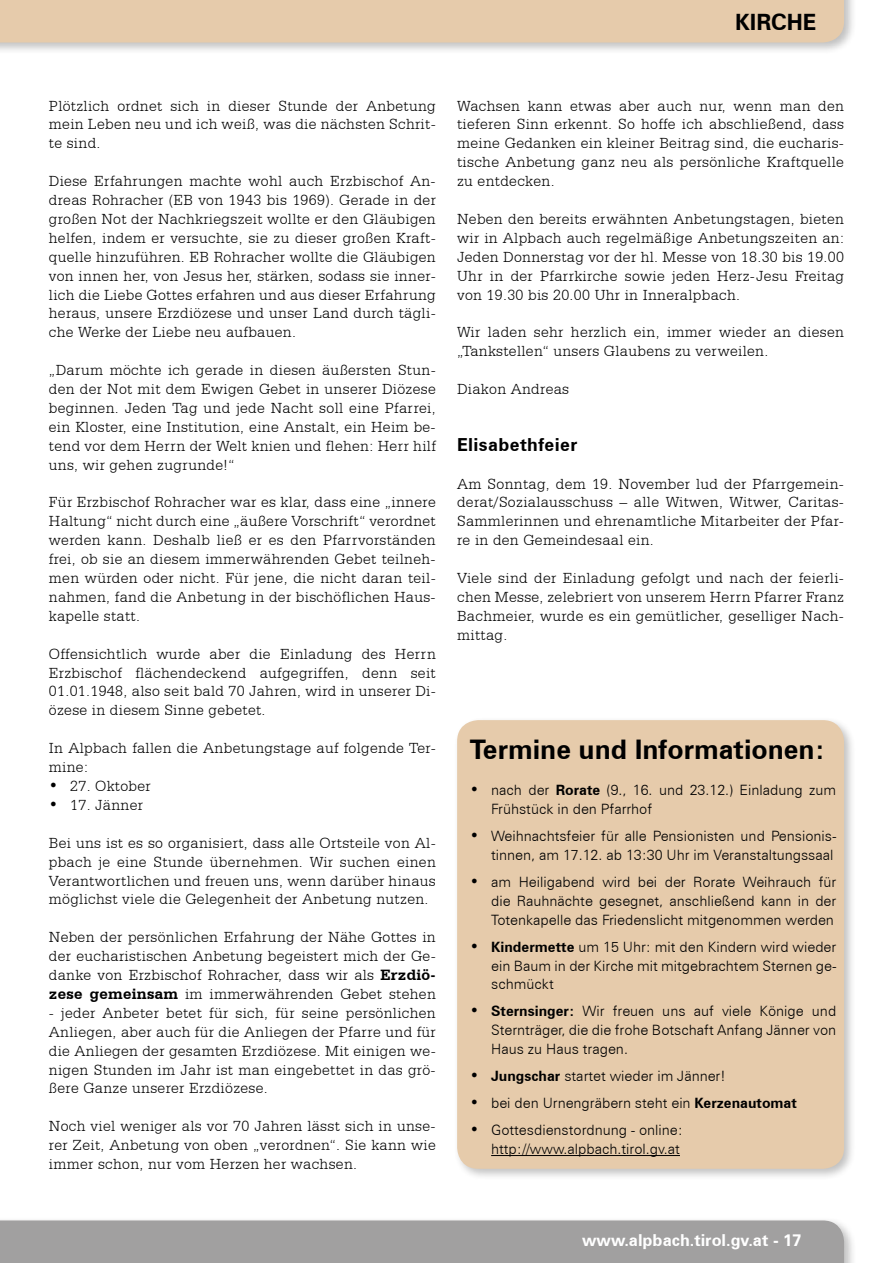
<style>
.page{position:relative;width:893px;height:1263px;background:#fff}
.page>*{position:absolute;margin:0;border:0;box-sizing:border-box;transform-origin:0 0}
.t1{font:700 27px "Zurich BT";color:#000}
.t2{font:700 22.5px "Zurich BT";color:#000}
.t3{font:700 18px "Zurich BT";letter-spacing:.02em;color:#000}
.t4{font:700 16.5px "Zurich BT";color:#fff}
.t5{font:300 15.75px/18.9px "Serifa BT";letter-spacing:.02em;color:#000;text-align:justify}
.t6{font:300 14.25px/18.9px "Zurich BT";color:#000;text-align:justify}
.s1{font-weight:700}
.s2{font-family:"Serifa BT";font-size:15.75px}
</style>
<div class="page">
<div style="left:0;top:1216px;width:857px;height:47px;background:#000;opacity:.25"></div>
<div style="left:0;top:1220px;width:844px;height:43px;background:#a1a0a0"></div>
<div style="left:0;top:0;width:857px;height:55px;background:#000;opacity:.25"></div>
<div style="left:0;top:0;width:844px;height:43px;background:#e6cbab"></div>
<div style="left:453px;top:716px;width:403px;height:465px;background:#000;opacity:.25"></div>
<div style="left:457px;top:720px;width:387px;height:449px;background:#e6cbab;border-radius:21px"></div>
<hr style="left:491px;top:1155px;width:189px;height:1px;background:#000">
<h2 class="t2" style="left:735px;top:8px;width:83px">KIRCHE</h2>
<p class="t5" style="left:49px;top:96px;width:388px">Plötzlich ordnet sich in dieser Stunde der Anbetung mein Leben neu und ich weiß, was die nächsten Schrit&shy;te sind.</p>
<p class="t5" style="left:49px;top:171px;width:388px">Diese Erfahrungen machte wohl auch Erzbischof An&shy;dreas Rohracher (EB von 1943 bis 1969). Gerade in der großen Not der Nachkriegszeit wollte er den Gläubigen helfen, indem er versuchte, sie zu dieser großen Kraft&shy;quelle hinzuführen. EB Rohracher wollte die Gläubigen von innen her, von Jesus her, stärken, sodass sie inner&shy;lich die Liebe Gottes erfahren und aus dieser Erfahrung heraus, unsere Erzdiözese und unser Land durch tägli&shy;che Werke der Liebe neu aufbauen.</p>
<p class="t5" style="left:49px;top:360px;width:388px">„Darum möchte ich gerade in diesen äußersten Stun&shy;den der Not mit dem Ewigen Gebet in unserer Diözese beginnen. Jeden Tag und jede Nacht soll eine Pfarrei, ein Kloster, eine Institution, eine Anstalt, ein Heim be&shy;tend vor dem Herrn der Welt knien und flehen: Herr hilf uns, wir gehen zugrunde!“</p>
<p class="t5" style="left:49px;top:493px;width:388px">Für Erzbischof Rohracher war es klar, dass eine „innere Haltung“ nicht durch eine „äußere Vorschrift“ verordnet werden kann. Deshalb ließ er es den Pfarrvorständen frei, ob sie an diesem immerwährenden Gebet teilneh&shy;men würden oder nicht. Für jene, die nicht daran teil&shy;nahmen, fand die Anbetung in der bischöflichen Haus&shy;kapelle statt.</p>
<p class="t5" style="left:49px;top:644px;width:388px">Offensichtlich wurde aber die Einladung des Herrn Erzbischof flächendeckend aufgegriffen, denn seit 01.01.1948, also seit bald 70 Jahren, wird in unserer Di&shy;özese in diesem Sinne gebetet.</p>
<p class="t5" style="left:49px;top:738px;width:388px">In Alpbach fallen die Anbetungstage auf folgende Ter&shy;mine:</p>
<p class="t5" style="left:49px;top:776px;width:103px">• 27. Oktober</p>
<p class="t5" style="left:49px;top:795px;width:96px">• 17. Jänner</p>
<p class="t5" style="left:49px;top:833px;width:388px">Bei uns ist es so organisiert, dass alle Ortsteile von Al&shy;pbach je eine Stunde übernehmen. Wir suchen einen Verantwortlichen und freuen uns, wenn darüber hinaus möglichst viele die Gelegenheit der Anbetung nutzen.</p>
<p class="t5" style="left:49px;top:927px;width:388px">Neben der persönlichen Erfahrung der Nähe Gottes in der eucharistischen Anbetung begeistert mich der Ge&shy;danke von Erzbischof Rohracher, dass wir als <span class="s1">Erzdiö&shy;zese gemeinsam</span> im immerwährenden Gebet stehen</p>
<p class="t5" style="left:49px;top:1003px;width:388px">- jeder Anbeter betet für sich, für seine persönlichen Anliegen, aber auch für die Anliegen der Pfarre und für die Anliegen der gesamten Erzdiözese. Mit einigen we&shy;nigen Stunden im Jahr ist man eingebettet in das grö&shy;ßere Ganze unserer Erzdiözese.</p>
<p class="t5" style="left:49px;top:1116px;width:388px">Noch viel weniger als vor 70 Jahren lässt sich in unse&shy;rer Zeit, Anbetung von oben „verordnen“. Sie kann wie immer schon, nur vom Herzen her wachsen.</p>
<p class="t5" style="left:457px;top:96px;width:388px">Wachsen kann etwas aber auch nur, wenn man den tieferen Sinn erkennt. So hoffe ich abschließend, dass meine Gedanken ein kleiner Beitrag sind, die eucharis&shy;tische Anbetung ganz neu als persönliche Kraftquelle zu entdecken.</p>
<p class="t5" style="left:457px;top:209px;width:388px">Neben den bereits erwähnten Anbetungstagen, bieten wir in Alpbach auch regelmäßige Anbetungszeiten an:<br>Jeden Donnerstag vor der hl. Messe von 18.30 bis 19.00<br>Uhr in der Pfarrkirche sowie jeden Herz-Jesu Freitag von 19.30 bis 20.00 Uhr in Inneralpbach.</p>
<p class="t5" style="left:457px;top:323px;width:388px">Wir laden sehr herzlich ein, immer wieder an diesen „Tankstellen“ unsers Glaubens zu verweilen.</p>
<p class="t5" style="left:457px;top:379px;width:114px">Diakon Andreas</p>
<p class="t3" style="left:457px;top:433px;width:122px">Elisabethfeier</p>
<p class="t5" style="left:457px;top:474px;width:388px">Am Sonntag, dem 19. November lud der Pfarrgemein&shy;derat/Sozialausschuss – alle Witwen, Witwer, Caritas-Sammlerinnen und ehrenamtliche Mitarbeiter der Pfar&shy;re in den Gemeindesaal ein.</p>
<p class="t5" style="left:457px;top:568px;width:388px">Viele sind der Einladung gefolgt und nach der feierli&shy;chen Messe, zelebriert von unserem Herrn Pfarrer Franz Bachmeier, wurde es ein gemütlicher, geselliger Nach&shy;mittag.</p>
<h1 class="t1" style="left:470px;top:733px;width:357px">Termine und Informationen:</h1>
<p class="t6" style="left:491px;top:780px;width:347px;text-indent:-21px"><span class="s2">•</span> nach der <span class="s1">Rorate</span> (9., 16. und 23.12.) Einladung zum<br>Frühstück in den Pfarrhof</p>
<p class="t6" style="left:470px;top:826px;width:368px;text-align:right"><span class="s2">•</span> Weihnachtsfeier für alle Pensionisten und Pensionis&shy;tinnen, am 17.12. ab 13:30 Uhr im Veranstaltungssaal</p>
<p class="t6" style="left:491px;top:872px;width:347px;text-indent:-21px"><span class="s2">•</span> am Heiligabend wird bei der Rorate Weihrauch für die Rauhnächte gesegnet, anschließend kann in der Totenkapelle das Friedenslicht mitgenommen werden</p>
<p class="t6" style="left:491px;top:937px;width:347px;text-indent:-21px"><span class="s2">•</span> <span class="s1">Kindermette</span> um 15 Uhr: mit den Kindern wird wieder ein Baum in der Kirche mit mitgebrachtem Sternen ge&shy;schmückt</p>
<p class="t6" style="left:491px;top:1002px;width:347px;text-indent:-21px"><span class="s2">•</span> <span class="s1">Sternsinger:</span> Wir freuen uns auf viele Könige und Sternträger, die die frohe Botschaft Anfang Jänner von Haus zu Haus tragen.</p>
<p class="t6" style="left:470px;top:1067px;width:257px"><span class="s2">•</span> <span class="s1">Jungschar</span> startet wieder im Jänner!</p>
<p class="t6" style="left:470px;top:1094px;width:329px"><span class="s2">•</span> bei den Urnengräbern steht ein <span class="s1">Kerzenautomat</span></p>
<p class="t6" style="left:470px;top:1121px;width:215px;text-align:right"><span class="s2">•</span> Gottesdienstordnung - online: http://www.alpbach.tirol.gv.at</p>
<p class="t4" style="left:582px;top:1230px;width:221px">www.alpbach.tirol.gv.at - 17</p>
</div>
